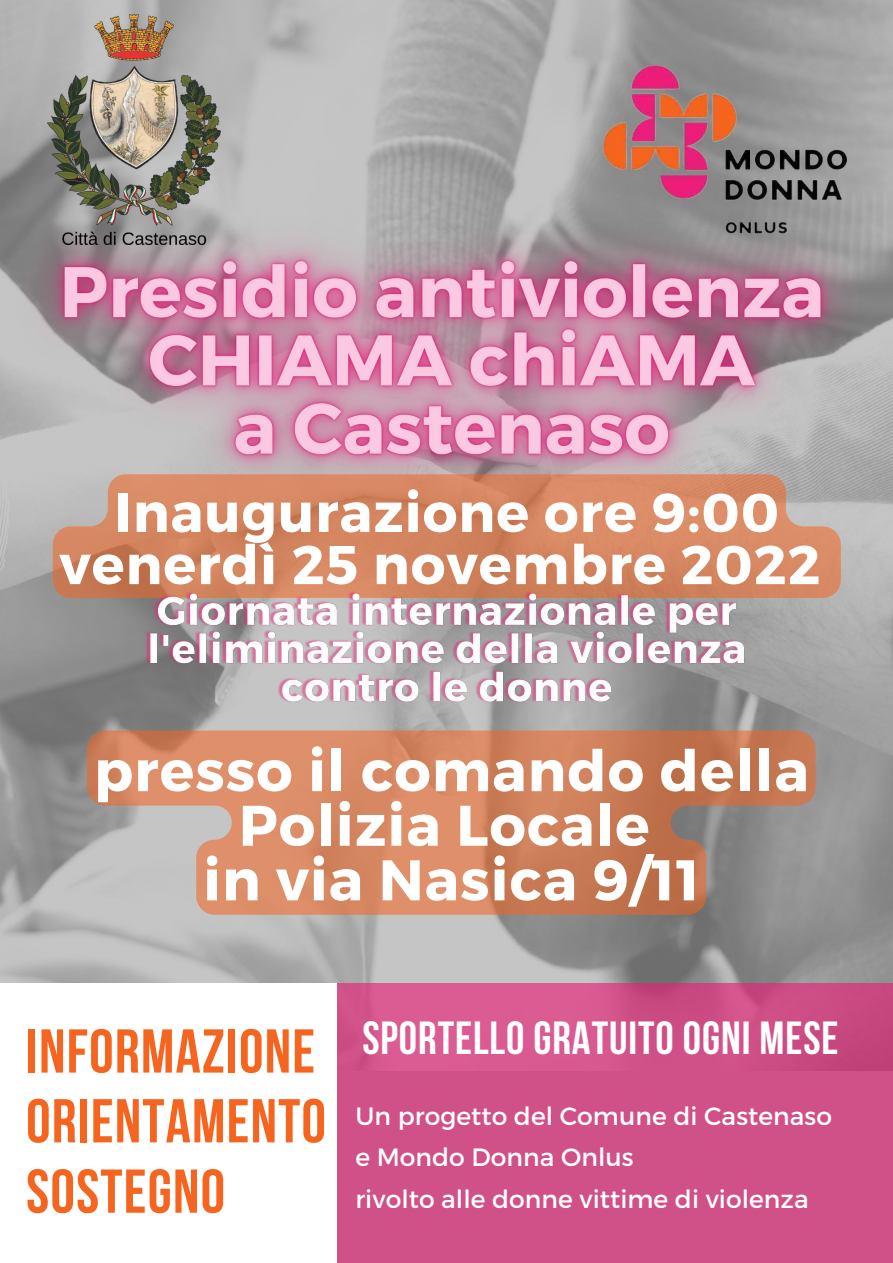
<style>
.page{position:relative;width:893px;height:1263px;background:#fff}
.page>*{position:absolute;margin:0;border:0;box-sizing:border-box;transform-origin:0 0}
.t1{font:700 61.72px/70.1px "Bebas Neue";letter-spacing:.02em;color:#f5651f}
.t2{font:700 57.15px/54.6px "Montserrat";letter-spacing:.02em;color:#fff;text-align:center}
.t3{font:700 54.45px/52.1px "Montserrat";letter-spacing:.02em;color:#fff;text-align:center}
.t4{font:700 46.2px "Bebas Neue";letter-spacing:.02em;color:#fff}
.t5{font:24.97px/41.4px "Montserrat";letter-spacing:.005em;color:#fff}
</style>
<div class="page">
<img style="left:0;top:0;width:893px;height:984px">
<div style="left:337px;top:984px;width:556px;height:279px;background:#d05088"></div>
<img style="left:593px;top:58px;width:263px;height:101px">
<img style="left:47px;top:15px;width:173px;height:144px">
<img style="left:0;top:159px;width:893px;height:396px">
<svg style="left:53px;top:474px;width:788px;height:124px;background:#d28966"></svg>
<svg style="left:87px;top:730px;width:728px;height:185px;background:#c88a6b"></svg>
<img style="left:142px;top:582px;width:604px;height:128px">
<h3 class="t3" style="left:59px;top:484px;width:762px">Inaugurazione ore 9:00 venerdì 25 novembre 2022</h3>
<h2 class="t2" style="left:94px;top:741px;width:716px">presso il comando della<br>Polizia Locale<br>in via Nasica 9/11</h2>
<h1 class="t1" style="left:26px;top:1022px;width:301px">INFORMAZIONE<br>ORIENTAMENTO<br>SOSTEGNO</h1>
<h3 class="t4" style="left:362px;top:1019px;width:477px">SPORTELLO GRATUITO OGNI MESE</h3>
<p class="t5" style="left:355px;top:1094px;width:478px">Un progetto del Comune di Castenaso e Mondo Donna Onlus<br>rivolto alle donne vittime di violenza</p>
</div>
